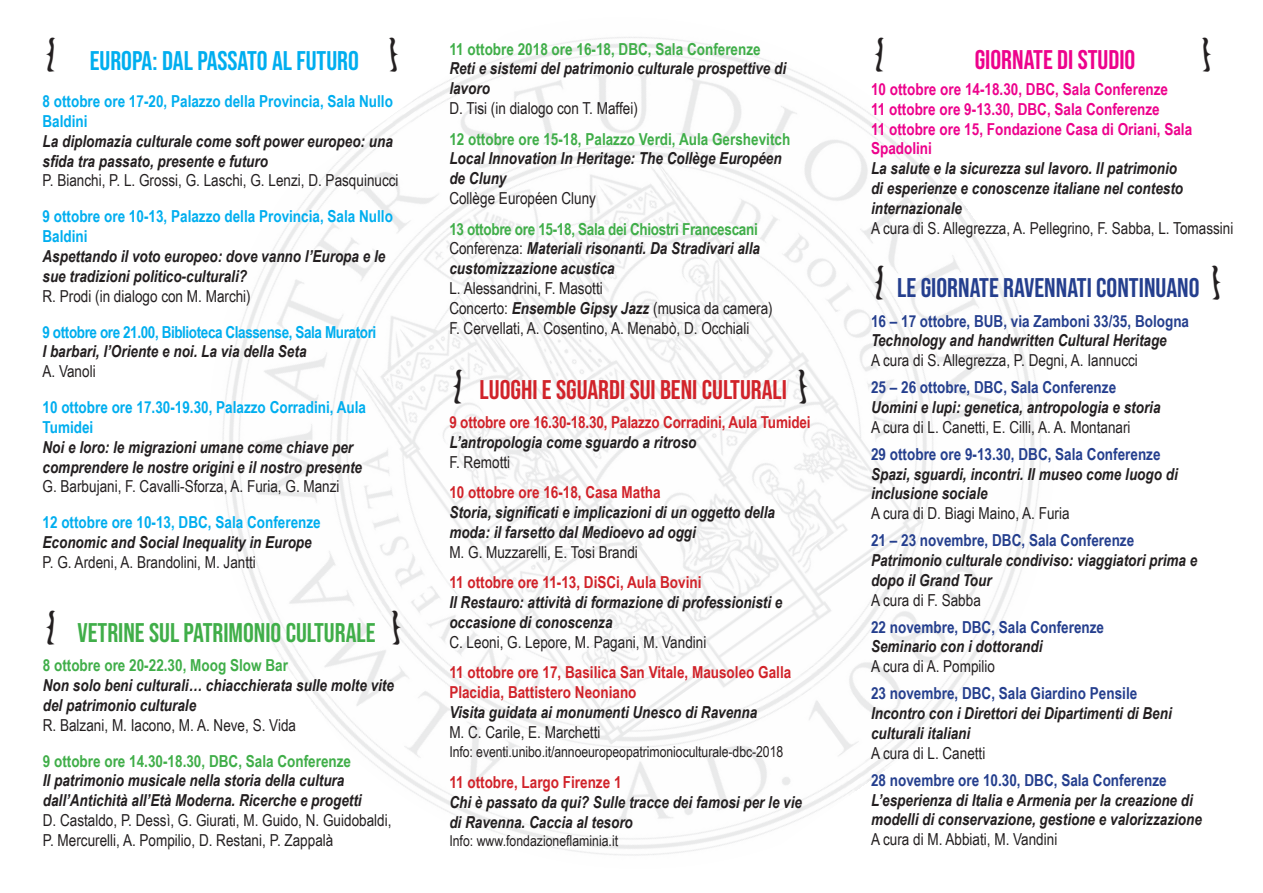
<style>
.page{position:relative;width:1263px;height:893px;background:#fff}
.page>*{position:absolute;margin:0;border:0;box-sizing:border-box;transform-origin:0 0}
.t1{font:36px "Bella K Brackets";color:#231f20}
.t2{font:27px "Bebas Neue";color:#d1232a}
.t3{font:27px "Bebas Neue";color:#40ae49}
.t4{font:27px "Bebas Neue";color:#253f8e}
.t5{font:27px "Bebas Neue";color:#00aeef}
.t6{font:27px "Bebas Neue";color:#ed028c}
.t7{font:italic 700 16.5px/19.8px "Arial Narrow";color:#231f20}
.t8{font:16.5px/19.8px "Arial Narrow";color:#231f20}
.t9{font:700 16.5px "Arial Narrow";color:#253f8e}
.t10{font:700 16.5px/19.8px "Arial Narrow";color:#d1232a}
.t11{font:700 16.5px/19.8px "Arial Narrow";color:#00aeef}
.t12{font:700 16.5px "Arial Narrow";color:#40ae49}
.t13{font:700 16.5px/19.8px "Arial Narrow";color:#ed028c}
.t14{font:700 16.5px "Arial Narrow";letter-spacing:-.025em;color:#00aeef}
.t15{font:15px "Arial Narrow";letter-spacing:-.005em;color:#231f20}
.s1{font-family:"Bella K Brackets";font-size:36px;color:#231f20}
.s2{font-style:normal;color:#40ae49}
.s3{font-weight:400;font-style:normal}
.s4{font-weight:700;font-style:italic}
</style>
<div class="page">
<img style="left:222px;top:37px;width:819px;height:819px">
<h2 class="t5" style="left:43px;top:46px;width:360px"><span class="s1">M</span> EUROPA: DAL PASSATO AL FUTURO <span class="s1">N</span></h2>
<p class="t11" style="left:43px;top:91px;width:352px">8 ottobre ore 17-20, Palazzo della Provincia, Sala Nullo<br>Baldini</p>
<p class="t7" style="left:43px;top:130px;width:352px">La diplomazia culturale come soft power europeo: una sfida tra passato, presente e futuro</p>
<p class="t8" style="left:43px;top:170px;width:358px">P. Bianchi, P. L. Grossi, G. Laschi, G. Lenzi, D. Pasquinucci</p>
<p class="t11" style="left:43px;top:206px;width:352px">9 ottobre ore 10-13, Palazzo della Provincia, Sala Nullo<br>Baldini</p>
<p class="t7" style="left:43px;top:245px;width:344px">Aspettando il voto europeo: dove vanno l’Europa e le sue tradizioni politico-culturali?</p>
<p class="t8" style="left:43px;top:285px;width:210px">R. Prodi (in dialogo con M. Marchi)</p>
<p class="t14" style="left:43px;top:319px;width:335px">9 ottobre ore 21.00, Biblioteca Classense, Sala Muratori</p>
<p class="t7" style="left:43px;top:341px;width:265px">I barbari, l’Oriente e noi. La via della Seta</p>
<p class="t8" style="left:43px;top:361px;width:55px">A. Vanoli</p>
<p class="t11" style="left:43px;top:397px;width:325px">10 ottobre ore 17.30-19.30, Palazzo Corradini, Aula<br>Tumidei</p>
<p class="t7" style="left:43px;top:436px;width:321px">Noi e loro: le migrazioni umane come chiave per comprendere le nostre origini e il nostro presente</p>
<p class="t8" style="left:43px;top:476px;width:299px">G. Barbujani, F. Cavalli-Sforza, A. Furia, G. Manzi</p>
<p class="t11" style="left:43px;top:512px;width:280px">12 ottobre ore 10-13, DBC, Sala Conferenze</p>
<p class="t7" style="left:43px;top:532px;width:271px">Economic and Social Inequality in Europe</p>
<p class="t8" style="left:43px;top:552px;width:215px">P. G. Ardeni, A. Brandolini, M. Jantti</p>
<h2 class="t3" style="left:43px;top:617px;width:363px"><span class="s1">M</span> VETRINE SUL PATRIMONIO CULTURALE <span class="s1">N</span></h2>
<p class="t12" style="left:43px;top:653px;width:247px">8 ottobre ore 20-22.30, Moog Slow Bar</p>
<p class="t7" style="left:43px;top:674px;width:353px">Non solo beni culturali… chiacchierata sulle molte vite del patrimonio culturale</p>
<p class="t8" style="left:43px;top:714px;width:255px">R. Balzani, M. Iacono, M. A. Neve, S. Vida</p>
<p class="t12" style="left:43px;top:748px;width:310px">9 ottobre ore 14.30-18.30, DBC, Sala Conferenze</p>
<p class="t7" style="left:43px;top:770px;width:320px">Il patrimonio musicale nella storia della cultura dall’Antichità all’Età Moderna. Ricerche e progetti</p>
<p class="t8" style="left:43px;top:810px;width:350px">D. Castaldo, P. Dessì, G. Giurati, M. Guido, N. Guidobaldi,<br>P. Mercurelli, A. Pompilio, D. Restani, P. Zappalà</p>
<p class="t12" style="left:449px;top:36px;width:313px">11 ottobre 2018 ore 16-18, DBC, Sala Conferenze</p>
<p class="t7" style="left:449px;top:58px;width:338px">Reti e sistemi del patrimonio culturale prospettive di lavoro</p>
<p class="t8" style="left:449px;top:98px;width:190px">D. Tisi (in dialogo con T. Maffei)</p>
<p class="t12" style="left:449px;top:126px;width:342px">12 ottobre ore 15-18, Palazzo Verdi, Aula Gershevitch</p>
<p class="t7" style="left:449px;top:148px;width:334px">Local Innovation In Heritage: The Collège Européen de Cluny</p>
<p class="t8" style="left:449px;top:188px;width:148px">Collège Européen Cluny</p>
<p class="t7" style="left:449px;top:218px;width:312px"><span class="s2">13 ottobre ore 15-18, Sala dei Chiostri Francescani<br></span><span class="s3">Conferenza:</span> Materiali risonanti. Da Stradivari alla customizzazione acustica</p>
<p class="t8" style="left:449px;top:278px;width:325px">L. Alessandrini, F. Masotti<br>Concerto: <span class="s4">Ensemble Gipsy Jazz</span> (musica da camera)<br>F. Cervellati, A. Cosentino, A. Menabò, D. Occhiali</p>
<h2 class="t2" style="left:449px;top:374px;width:363px"><span class="s1">M</span> LUOGHI E SGUARDI SUI BENI CULTURALI <span class="s1">N</span></h2>
<p class="t10" style="left:449px;top:411px;width:363px">9 ottobre ore 16.30-18.30, Palazzo Corradini, Aula Tumidei</p>
<p class="t7" style="left:449px;top:431px;width:249px">L’antropologia come sguardo a ritroso</p>
<p class="t8" style="left:449px;top:451px;width:62px">F. Remotti</p>
<p class="t10" style="left:449px;top:482px;width:213px">10 ottobre ore 16-18, Casa Matha</p>
<p class="t7" style="left:449px;top:501px;width:327px">Storia, significati e implicazioni di un oggetto della moda: il farsetto dal Medioevo ad oggi</p>
<p class="t8" style="left:449px;top:541px;width:190px">M. G. Muzzarelli, E. Tosi Brandi</p>
<p class="t10" style="left:449px;top:572px;width:254px">11 ottobre ore 11-13, DiSCi, Aula Bovini</p>
<p class="t7" style="left:449px;top:591px;width:335px">Il Restauro: attività di formazione di professionisti e occasione di conoscenza</p>
<p class="t8" style="left:449px;top:631px;width:259px">C. Leoni, G. Lepore, M. Pagani, M. Vandini</p>
<p class="t10" style="left:449px;top:662px;width:343px">11 ottobre ore 17, Basilica San Vitale, Mausoleo Galla<br>Placidia, Battistero Neoniano</p>
<p class="t7" style="left:449px;top:701px;width:309px">Visita guidata ai monumenti Unesco di Ravenna</p>
<p class="t8" style="left:449px;top:721px;width:153px">M. C. Carile, E. Marchetti</p>
<p class="t15" style="left:449px;top:741px;width:335px">Info: eventi.unibo.it/annoeuropeopatrimonioculturale-dbc-2018</p>
<p class="t10" style="left:449px;top:771px;width:174px">11 ottobre, Largo Firenze 1</p>
<p class="t7" style="left:449px;top:791px;width:354px">Chi è passato da qui? Sulle tracce dei famosi per le vie di Ravenna. Caccia al tesoro</p>
<p class="t15" style="left:449px;top:829px;width:170px">Info: www.fondazioneflaminia.it</p>
<h1 class="t1" style="left:871px;top:32px;width:18px">M</h1>
<h2 class="t6" style="left:975px;top:44px;width:162px">GIORNATE DI STUDIO</h2>
<h1 class="t1" style="left:1198px;top:32px;width:18px">N</h1>
<p class="t13" style="left:871px;top:78px;width:323px">10 ottobre ore 14-18.30, DBC, Sala Conferenze<br>11 ottobre ore 9-13.30, DBC, Sala Conferenze<br>11 ottobre ore 15, Fondazione Casa di Oriani, Sala Spadolini</p>
<p class="t7" style="left:871px;top:158px;width:314px">La salute e la sicurezza sul lavoro. Il patrimonio di esperienze e conoscenze italiane nel contesto internazionale</p>
<p class="t8" style="left:871px;top:217px;width:364px">A cura di S. Allegrezza, A. Pellegrino, F. Sabba, L. Tomassini</p>
<h2 class="t4" style="left:871px;top:272px;width:355px"><span class="s1">M</span> LE GIORNATE RAVENNATI CONTINUANO <span class="s1">N</span></h2>
<p class="t9" style="left:871px;top:308px;width:320px">16 – 17 ottobre, BUB, via Zamboni 33/35, Bologna</p>
<p class="t7" style="left:871px;top:330px;width:297px">Technology and handwritten Cultural Heritage</p>
<p class="t8" style="left:871px;top:350px;width:268px">A cura di S. Allegrezza, P. Degni, A. Iannucci</p>
<p class="t9" style="left:871px;top:375px;width:247px">25 – 26 ottobre, DBC, Sala Conferenze</p>
<p class="t7" style="left:871px;top:397px;width:291px">Uomini e lupi: genetica, antropologia e storia</p>
<p class="t8" style="left:871px;top:417px;width:261px">A cura di L. Canetti, E. Cilli, A. A. Montanari</p>
<p class="t9" style="left:871px;top:442px;width:291px">29 ottobre ore 9-13.30, DBC, Sala Conferenze</p>
<p class="t7" style="left:871px;top:463px;width:308px">Spazi, sguardi, incontri. Il museo come luogo di inclusione sociale</p>
<p class="t8" style="left:871px;top:503px;width:200px">A cura di D. Biagi Maino, A. Furia</p>
<p class="t9" style="left:871px;top:528px;width:265px">21 – 23 novembre, DBC, Sala Conferenze</p>
<p class="t7" style="left:871px;top:550px;width:328px">Patrimonio culturale condiviso: viaggiatori prima e dopo il Grand Tour</p>
<p class="t8" style="left:871px;top:589px;width:111px">A cura di F. Sabba</p>
<p class="t9" style="left:871px;top:614px;width:235px">22 novembre, DBC, Sala Conferenze</p>
<p class="t7" style="left:871px;top:636px;width:173px">Seminario con i dottorandi</p>
<p class="t8" style="left:871px;top:656px;width:126px">A cura di A. Pompilio</p>
<p class="t9" style="left:871px;top:681px;width:268px">23 novembre, DBC, Sala Giardino Pensile</p>
<p class="t7" style="left:871px;top:703px;width:302px">Incontro con i Direttori dei Dipartimenti di Beni culturali italiani</p>
<p class="t8" style="left:871px;top:742px;width:116px">A cura di L. Canetti</p>
<p class="t9" style="left:871px;top:767px;width:297px">28 novembre ore 10.30, DBC, Sala Conferenze</p>
<p class="t7" style="left:871px;top:789px;width:332px">L’esperienza di Italia e Armenia per la creazione di modelli di conservazione, gestione e valorizzazione</p>
<p class="t8" style="left:871px;top:829px;width:188px">A cura di M. Abbiati, M. Vandini</p>
</div>
